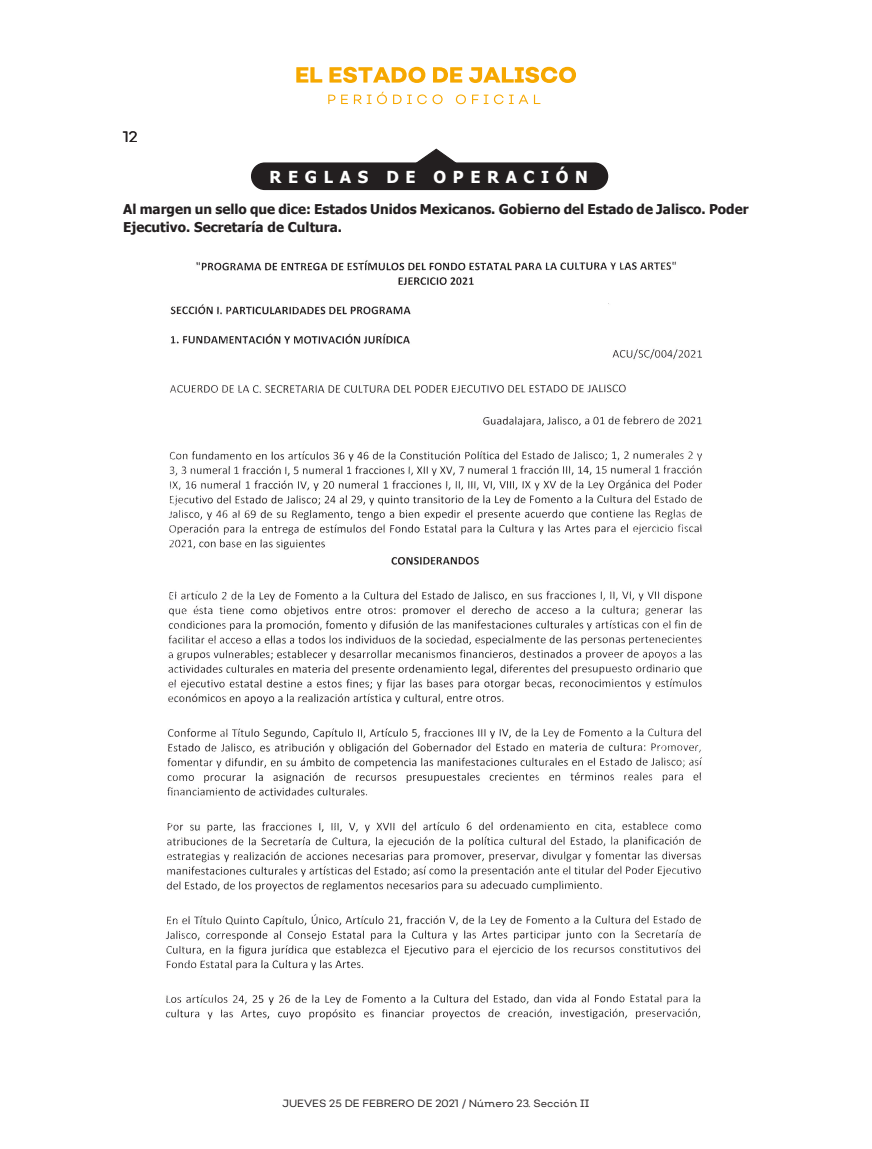
<style>
.page{position:relative;width:872px;height:1149px;background:#fff}
.page>*{position:absolute;margin:0;border:0;box-sizing:border-box;transform-origin:0 0}
.t1{font:700 16.5px "Tahoma";letter-spacing:.4em;color:#fff}
.t2{font:15px "Nutmeg Headline";color:#231f20}
.t3{font:700 13.5px/17.9px "Tahoma";color:#231f20}
.t4{font:10.5px "Nutmeg";color:#231f20}
.t5{font:10.5px "Nutmeg Headline";color:#231f20}
</style>
<div class="page">
<svg style="left:296px;top:67px;width:26px;height:16px"></svg>
<svg style="left:329px;top:67px;width:96px;height:16px"></svg>
<svg style="left:433px;top:67px;width:29px;height:16px"></svg>
<svg style="left:469px;top:67px;width:107px;height:16px"></svg>
<svg style="left:328px;top:95px;width:7px;height:9px"></svg>
<svg style="left:341px;top:95px;width:7px;height:9px"></svg>
<svg style="left:354px;top:95px;width:17px;height:9px"></svg>
<svg style="left:377px;top:92px;width:10px;height:12px"></svg>
<svg style="left:393px;top:95px;width:8px;height:9px"></svg>
<svg style="left:407px;top:94px;width:35px;height:10px"></svg>
<svg style="left:456px;top:94px;width:10px;height:10px"></svg>
<svg style="left:472px;top:95px;width:6px;height:9px"></svg>
<svg style="left:484px;top:95px;width:4px;height:9px"></svg>
<svg style="left:494px;top:94px;width:9px;height:10px"></svg>
<svg style="left:509px;top:95px;width:19px;height:9px"></svg>
<svg style="left:534px;top:95px;width:6px;height:9px"></svg>
<img style="left:165px;top:260px;width:537px;height:760px">
<div style="left:252px;top:163px;width:355px;height:26px;background:#231f20;border-radius:13px"></div>
<div style="left:251px;top:162px;width:357px;height:28px;border:1px solid #231f20;border-radius:13px"></div>
<svg style="left:415px;top:149px;width:43px;height:15px"></svg>
<p class="t2" style="left:123px;top:127px;width:16px">12</p>
<p class="t1" style="left:270px;top:165px;width:320px">REGLAS DE OPERACIÓN</p>
<p class="t3" style="left:123px;top:200px;width:627px">Al margen un sello que dice: Estados Unidos Mexicanos. Gobierno del Estado de Jalisco. Poder<br>Ejecutivo. Secretaría de Cultura.</p>
<p class="t4" style="left:281px;top:1096px;width:311px">JUEVES 25 DE FEBRERO DE 2021 / Número 23. Sección III</p>
<p class="t5" style="left:282px;top:1096px;width:308px">JUEVES 25 DE FEBRERO DE 2021 / Nú ero 23. Sección II</p>
</div>
